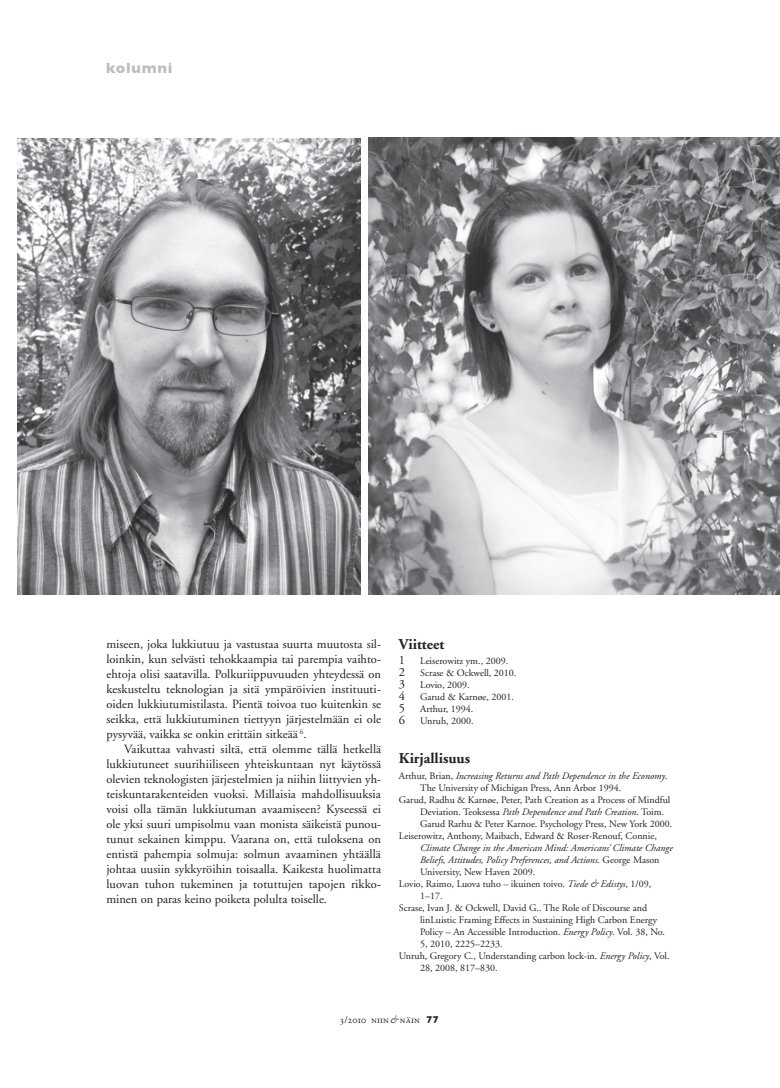
<style>
.page{position:relative;width:780px;height:1088px;background:#fff}
.page>*{position:absolute;margin:0;border:0;box-sizing:border-box;transform-origin:0 0}
.t1{font:700 15px "Adobe Garamond";color:#231f20}
.t2{font:700 15px "Gill Sans";letter-spacing:.05em;color:#bcbdc0}
.t3{font:12.5px/15px "Adobe Garamond";color:#231f20;text-align:justify}
.t4{font:10px/12px "Adobe Garamond";color:#231f20}
.t5{font:italic 10px "Adobe Garamond";color:#231f20}
.t6{font:10px "Adobe Garamond Regular SC";letter-spacing:.02em;color:#231f20}
.s1{font-size:12.5px}
.s2{font-style:normal}
.s3{font-style:italic}
.s4{font-family:"Adobe Garamond";font-style:italic}
.s5{font-family:"Gill Sans";font-weight:700}
</style>
<div class="page">
<img style="left:368px;top:138px;width:411px;height:456px">
<img style="left:18px;top:138px;width:342px;height:456px">
<p class="t2" style="left:106px;top:59px;width:68px">kolumni</p>
<p class="t3" style="left:106px;top:637px;width:276px">miseen, joka lukkiutuu ja vastustaa suurta muutosta sil&shy;loinkin, kun selvästi tehokkaampia tai parempia vaihto&shy;ehtoja olisi saatavilla. Polkuriippuvuuden yhteydessä on keskusteltu teknologian ja sitä ympäröivien instituuti&shy;oiden lukkiutumistilasta. Pientä toivoa tuo kuitenkin se seikka, että lukkiutuminen tiettyyn järjestelmään ei ole pysyvää, vaikka se onkin erittäin sitkeää <sup>6</sup>.</p>
<p class="t3" style="left:106px;top:742px;width:276px;text-indent:18px">Vaikuttaa vahvasti siltä, että olemme tällä hetkellä lukkiutuneet suurihiiliseen yhteiskuntaan nyt käytössä olevien teknologisten järjestelmien ja niihin liittyvien yh&shy;teiskuntarakenteiden vuoksi. Millaisia mahdollisuuksia voisi olla tämän lukkiutuman avaamiseen? Kyseessä ei ole yksi suuri umpisolmu vaan monista säikeistä punou&shy;tunut sekainen kimppu. Vaarana on, että tuloksena on entistä pahempia solmuja: solmun avaaminen yhtäällä johtaa uusiin sykkyröihin toisaalla. Kaikesta huolimatta luovan tuhon tukeminen ja totuttujen tapojen rikko&shy;minen on paras keino poiketa polulta toiselle.</p>
<p class="t1" style="left:399px;top:636px;width:47px">Viitteet</p>
<p class="t4" style="left:399px;top:655px;width:119px"><span class="s1">1</span> Leiserowitz ym., 2009.<br><span class="s1">2</span> Scrase &amp; Ockwell, 2010.<br><span class="s1">3</span> Lovio, 2009.<br><span class="s1">4</span> Garud &amp; Karnøe, 2001.<br><span class="s1">5</span> Arthur, 1994.<br><span class="s1">6</span> Unruh, 2000.</p>
<p class="t1" style="left:399px;top:750px;width:73px">Kirjallisuus</p>
<p class="t5" style="left:399px;top:770px;width:270px"><span class="s2">Arthur, Brian,</span> Increasing Returns and Path Dependence in the Economy<span class="s2">.</span></p>
<p class="t4" style="left:420px;top:782px;width:203px">The University of Michigan Press, Ann Arbor 1994.</p>
<p class="t4" style="left:399px;top:794px;width:273px">Garud, Radhu &amp; Karnøe, Peter, Path Creation as a Process of Mindful</p>
<p class="t5" style="left:420px;top:806px;width:245px"><span class="s2">Deviation. Teoksessa</span> Path Dependence and Path Creation<span class="s2">. Toim.</span></p>
<p class="t4" style="left:420px;top:818px;width:254px">Garud Rarhu &amp; Peter Karnoe. Psychology Press, New York 2000.</p>
<p class="t4" style="left:399px;top:830px;width:259px">Leiserowitz, Anthony, Maibach, Edward &amp; Roser-Renouf, Connie,</p>
<p class="t5" style="left:420px;top:842px;width:254px">Climate Change in the American Mind: Americans’ Climate Change</p>
<p class="t5" style="left:420px;top:854px;width:241px">Beliefs, Attitudes, Policy Preferences, and Actions<span class="s2">. George Mason</span></p>
<p class="t4" style="left:420px;top:866px;width:117px">University, New Haven 2009.</p>
<p class="t4" style="left:399px;top:878px;width:254px">Lovio, Raimo, Luova tuho – ikuinen toivo. <span class="s3">Tiede &amp; Edistys</span>, 1/09,</p>
<p class="t4" style="left:420px;top:890px;width:24px">1–17.</p>
<p class="t4" style="left:399px;top:902px;width:250px">Scrase, Ivan J. &amp; Ockwell, David G.. The Role of Discourse and</p>
<p class="t4" style="left:420px;top:914px;width:238px">linLuistic Framing Effects in Sustaining High Carbon Energy</p>
<p class="t4" style="left:420px;top:926px;width:246px">Policy – An Accessible Introduction. <span class="s3">Energy Policy</span>. Vol. 38, No.</p>
<p class="t4" style="left:420px;top:938px;width:84px">5, 2010, 2225–2233.</p>
<p class="t4" style="left:399px;top:950px;width:272px">Unruh, Gregory C., Understanding carbon lock-in. <span class="s3">Energy Policy</span>, Vol.</p>
<p class="t4" style="left:420px;top:962px;width:79px">28, 2008, 817–830.</p>
<p class="t6" style="left:340px;top:1014px;width:100px">3/2010 niin<span class="s4">&amp;</span> näin <span class="s5">77</span></p>
</div>
